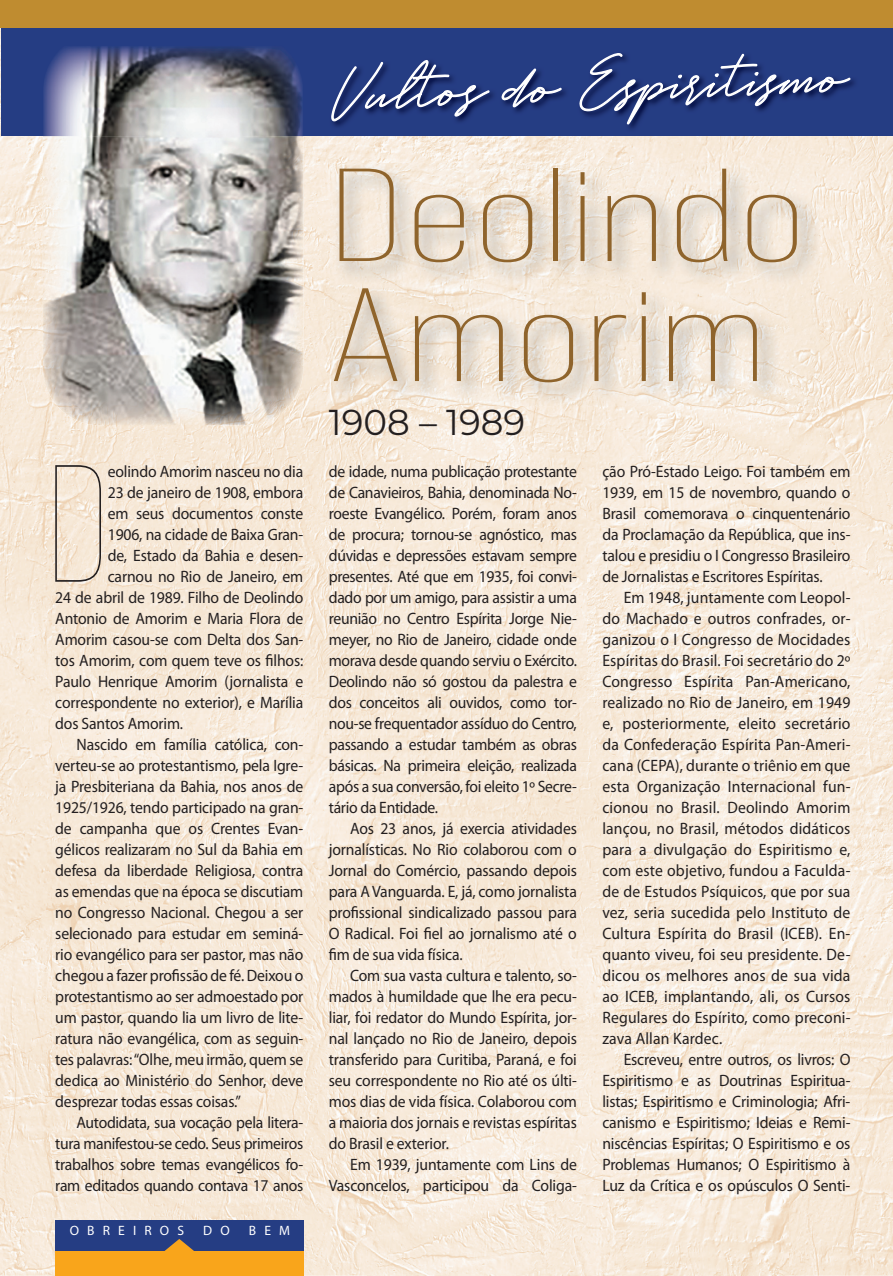
<style>
.page{position:relative;width:893px;height:1276px;background:#fff}
.page>*{position:absolute;margin:0;border:0;box-sizing:border-box;transform-origin:0 0}
.t1{font:100 166.5px "Bebas Neue Pro";color:#231f20;scale:.95 1}
.t2{font:300 131.85px/120px "Bebas Neue Pro";letter-spacing:.01em;color:#8f642c;scale:1.39 1}
.t3{font:36px "Montserrat";color:#231f20}
.t4{font:16.5px/21px "Myriad Pro";letter-spacing:-.01em;color:#231f20;text-align:justify;scale:.95 1}
.t5{font:13.5px "Myriad Pro";letter-spacing:.6em;color:#fff}
</style>
<div class="page">
<img style="left:0;top:53px;width:52px;height:1222px">
<img style="left:303px;top:136px;width:590px;height:76px">
<img style="left:263px;top:212px;width:104px;height:1063px">
<img style="left:788px;top:212px;width:105px;height:1063px">
<img style="left:52px;top:425px;width:53px;height:850px">
<img style="left:210px;top:425px;width:53px;height:795px">
<img style="left:367px;top:405px;width:421px;height:870px">
<img style="left:105px;top:425px;width:105px;height:795px">
<div style="left:55px;top:1220px;width:248px;height:33px;background:#253d83"></div>
<div style="left:55px;top:1251px;width:248px;height:25px;background:#f9a51b"></div>
<svg style="left:164px;top:1239px;width:30px;height:12px"></svg>
<div style="left:2px;top:1px;width:891px;height:135px;background:#253d83"></div>
<div style="left:0;top:0;width:893px;height:28px;background:#bf8c30"></div>
<img style="left:330px;top:164px;width:490px;height:241px">
<svg style="left:330px;top:53px;width:521px;height:96px"></svg>
<img style="left:43px;top:46px;width:260px;height:379px">
<h1 class="t1" style="left:46px;top:433px;width:68px">D</h1>
<p class="t4" style="left:108px;top:461px;width:207px">eolindo Amorim nasceu no dia</p>
<p class="t4" style="left:108px;top:482px;width:207px">23 de janeiro de 1908, embora</p>
<p class="t4" style="left:108px;top:503px;width:207px">em seus documentos conste</p>
<p class="t4" style="left:108px;top:524px;width:207px">1906, na cidade de Baixa Gran-</p>
<p class="t4" style="left:108px;top:545px;width:207px">de, Estado da Bahia e desen-</p>
<p class="t4" style="left:108px;top:566px;width:207px">carnou no Rio de Janeiro, em</p>
<p class="t4" style="left:55px;top:587px;width:263px">24 de abril de 1989. Filho de Deolindo</p>
<p class="t4" style="left:55px;top:608px;width:263px">Antonio de Amorim e Maria Flora de</p>
<p class="t4" style="left:55px;top:629px;width:263px">Amorim casou-se com Delta dos San-</p>
<p class="t4" style="left:55px;top:650px;width:263px">tos Amorim, com quem teve os filhos:</p>
<p class="t4" style="left:55px;top:671px;width:263px">Paulo Henrique Amorim (jornalista e</p>
<p class="t4" style="left:55px;top:692px;width:263px">correspondente no exterior), e Marília</p>
<p class="t4" style="left:55px;top:713px;width:136px">dos Santos Amorim.</p>
<p class="t4" style="left:77px;top:734px;width:240px">Nascido em família católica, con-</p>
<p class="t4" style="left:55px;top:755px;width:263px">verteu-se ao protestantismo, pela Igre-</p>
<p class="t4" style="left:55px;top:776px;width:263px">ja Presbiteriana da Bahia, nos anos de</p>
<p class="t4" style="left:55px;top:797px;width:263px">1925/1926, tendo participado na gran-</p>
<p class="t4" style="left:55px;top:818px;width:263px">de campanha que os Crentes Evan-</p>
<p class="t4" style="left:55px;top:839px;width:263px">gélicos realizaram no Sul da Bahia em</p>
<p class="t4" style="left:55px;top:860px;width:263px">defesa da liberdade Religiosa, contra</p>
<p class="t4" style="left:55px;top:881px;width:263px">as emendas que na época se discutiam</p>
<p class="t4" style="left:55px;top:902px;width:263px">no Congresso Nacional. Chegou a ser</p>
<p class="t4" style="left:55px;top:923px;width:263px">selecionado para estudar em seminá-</p>
<p class="t4" style="left:55px;top:944px;width:263px">rio evangélico para ser pastor, mas não</p>
<p class="t4" style="left:55px;top:965px;width:263px">chegou a fazer profissão de fé. Deixou o</p>
<p class="t4" style="left:55px;top:986px;width:263px">protestantismo ao ser admoestado por</p>
<p class="t4" style="left:55px;top:1007px;width:263px">um pastor, quando lia um livro de lite-</p>
<p class="t4" style="left:55px;top:1028px;width:263px">ratura não evangélica, com as seguin-</p>
<p class="t4" style="left:55px;top:1049px;width:263px">tes palavras: “Olhe, meu irmão, quem se</p>
<p class="t4" style="left:55px;top:1070px;width:263px">dedica ao Ministério do Senhor, deve</p>
<p class="t4" style="left:55px;top:1091px;width:197px">desprezar todas essas coisas.”</p>
<p class="t4" style="left:77px;top:1112px;width:240px">Autodidata, sua vocação pela litera-</p>
<p class="t4" style="left:55px;top:1133px;width:263px">tura manifestou-se cedo. Seus primeiros</p>
<p class="t4" style="left:55px;top:1154px;width:263px">trabalhos sobre temas evangélicos fo-</p>
<p class="t4" style="left:55px;top:1175px;width:263px">ram editados quando contava 17 anos</p>
<p class="t5" style="left:70px;top:1223px;width:116px">OBREIROS</p>
<p class="t5" style="left:203px;top:1223px;width:28px">D O</p>
<p class="t5" style="left:249px;top:1223px;width:43px">BEM</p>
<h2 class="t2" style="left:329px;top:156px;width:344px">Deolindo<br>Amorim</h2>
<h3 class="t3" style="left:329px;top:398px;width:198px">1908 – 1989</h3>
<p class="t4" style="left:329px;top:461px;width:263px">de idade, numa publicação protestante de Canavieiros, Bahia, denominada No&shy;roeste Evangélico. Porém, foram anos de procura; tornou-se agnóstico, mas dúvidas e depressões estavam sempre presentes. Até que em 1935, foi convi&shy;dado por um amigo, para assistir a uma reunião no Centro Espírita Jorge Nie&shy;meyer, no Rio de Janeiro, cidade onde morava desde quando serviu o Exército.<br>Deolindo não só gostou da palestra e dos conceitos ali ouvidos, como tor&shy;nou-se frequentador assíduo do Centro, passando a estudar também as obras básicas. Na primeira eleição, realizada após a sua conversão, foi eleito 1º Secre&shy;tário da Entidade.</p>
<p class="t4" style="left:329px;top:818px;width:263px;text-indent:21px">Aos 23 anos, já exercia atividades jornalísticas. No Rio colaborou com o Jornal do Comércio, passando depois para A Vanguarda. E, já, como jornalista profissional sindicalizado passou para O Radical. Foi fiel ao jornalismo até o fim de sua vida física.</p>
<p class="t4" style="left:329px;top:965px;width:263px;text-indent:21px">Com sua vasta cultura e talento, so&shy;mados à humildade que lhe era pecu&shy;liar, foi redator do Mundo Espírita, jor&shy;nal lançado no Rio de Janeiro, depois transferido para Curitiba, Paraná, e foi seu correspondente no Rio até os últi&shy;mos dias de vida física. Colaborou com a maioria dos jornais e revistas espíritas do Brasil e exterior.</p>
<p class="t4" style="left:329px;top:1154px;width:263px;text-align:right">Em 1939, juntamente com Lins de<br>Vasconcelos, participou da Coliga-</p>
<p class="t4" style="left:602px;top:461px;width:263px">ção Pró-Estado Leigo. Foi também em 1939, em 15 de novembro, quando o Brasil comemorava o cinquentenário da Proclamação da República, que ins&shy;talou e presidiu o I Congresso Brasileiro de Jornalistas e Escritores Espíritas.</p>
<p class="t4" style="left:602px;top:587px;width:263px;text-indent:21px">Em 1948, juntamente com Leopol&shy;do Machado e outros confrades, or&shy;ganizou o I Congresso de Mocidades Espíritas do Brasil. Foi secretário do 2º Congresso Espírita Pan-Americano, realizado no Rio de Janeiro, em 1949 e, posteriormente, eleito secretário da Confederação Espírita Pan-Ameri&shy;cana (CEPA), durante o triênio em que esta Organização Internacional fun&shy;cionou no Brasil. Deolindo Amorim lançou, no Brasil, métodos didáticos para a divulgação do Espiritismo e, com este objetivo, fundou a Faculda&shy;de de Estudos Psíquicos, que por sua vez, seria sucedida pelo Instituto de Cultura Espírita do Brasil (ICEB). En&shy;quanto viveu, foi seu presidente. De&shy;dicou os melhores anos de sua vida ao ICEB, implantando, ali, os Cursos Regulares do Espírito, como preconi&shy;zava Allan Kardec.</p>
<p class="t4" style="left:602px;top:1049px;width:263px;text-indent:21px">Escreveu, entre outros, os livros: O Espiritismo e as Doutrinas Espiritua&shy;listas; Espiritismo e Criminologia; Afri&shy;canismo e Espiritismo; Ideias e Remi&shy;niscências Espíritas; O Espiritismo e os Problemas Humanos; O Espiritismo à Luz da Crítica e os opúsculos O Senti-</p>
</div>
